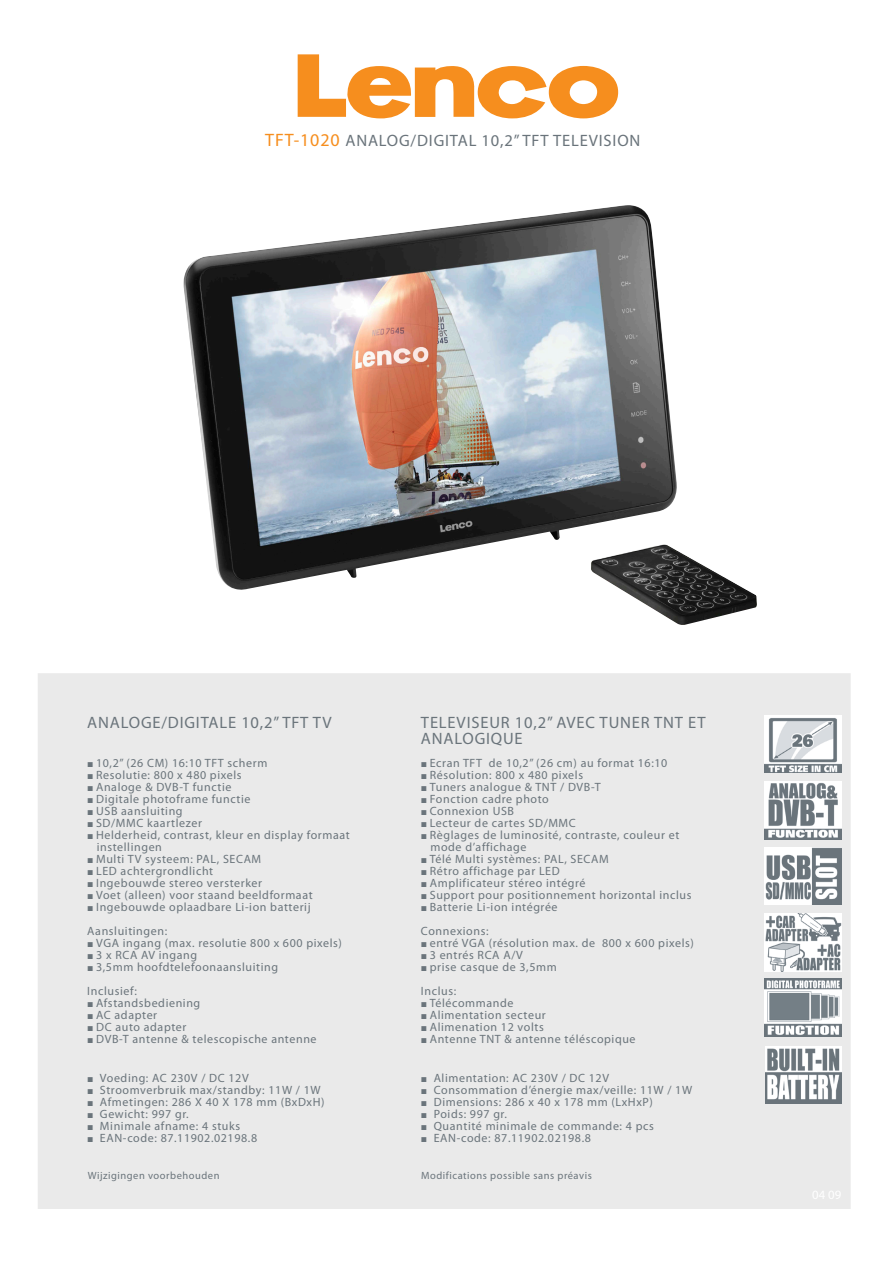
<style>
.page{position:relative;width:893px;height:1263px;background:#fff}
.page>*{position:absolute;margin:0;border:0;box-sizing:border-box;transform-origin:0 0}
.t1{font:16.5px/16.5px "Myriad Pro";letter-spacing:.05em;color:#6a747b}
.t2{font:12px "Myriad Pro";letter-spacing:.05em;color:#6a747b}
.t3{font:10.5px "Myriad Pro";letter-spacing:.05em;color:#6a747b}
.s1{font-size:18px;color:#f68e1e}
.s2{font-family:"Arial";font-size:10.5px}
</style>
<div class="page">
<div style="left:38px;top:673px;width:813px;height:536px;background:#eaeaea"></div>
<img style="left:765px;top:781px;width:76px;height:58px">
<img style="left:765px;top:847px;width:76px;height:58px">
<img style="left:765px;top:1046px;width:76px;height:58px">
<svg style="left:298px;top:54px;width:320px;height:65px"></svg>
<img style="left:765px;top:715px;width:76px;height:58px">
<img style="left:765px;top:913px;width:76px;height:58px">
<img style="left:765px;top:979px;width:76px;height:58px">
<img style="left:183px;top:205px;width:574px;height:420px">
<p class="t1" style="left:265px;top:132px;width:377px"><span class="s1">TFT-1020</span> ANALOG/DIGITAL 10,2” TFT TELEVISION</p>
<p class="t1" style="left:87px;top:714px;width:246px">ANALOGE/DIGITALE 10,2” TFT TV</p>
<p class="t2" style="left:87px;top:755px;width:182px"><span class="s2">■</span> 10,2” (26 CM) 16:10 TFT scherm</p>
<p class="t2" style="left:87px;top:767px;width:156px"><span class="s2">■</span> Resolutie: 800 x 480 pixels</p>
<p class="t2" style="left:87px;top:779px;width:146px"><span class="s2">■</span> Analoge &amp; DVB-T functie</p>
<p class="t2" style="left:87px;top:791px;width:165px"><span class="s2">■</span> Digitale photoframe functie</p>
<p class="t2" style="left:87px;top:803px;width:97px"><span class="s2">■</span> USB aansluiting</p>
<p class="t2" style="left:87px;top:815px;width:116px"><span class="s2">■</span> SD/MMC kaartlezer</p>
<p class="t2" style="left:87px;top:827px;width:264px"><span class="s2">■</span> Helderheid, contrast, kleur en display formaat</p>
<p class="t2" style="left:97px;top:839px;width:67px">instellingen</p>
<p class="t2" style="left:87px;top:851px;width:175px"><span class="s2">■</span> Multi TV systeem: PAL, SECAM</p>
<p class="t2" style="left:87px;top:863px;width:127px"><span class="s2">■</span> LED achtergrondlicht</p>
<p class="t2" style="left:87px;top:875px;width:176px"><span class="s2">■</span> Ingebouwde stereo versterker</p>
<p class="t2" style="left:87px;top:887px;width:227px"><span class="s2">■</span> Voet (alleen) voor staand beeldformaat</p>
<p class="t2" style="left:87px;top:899px;width:225px"><span class="s2">■</span> Ingebouwde oplaadbare Li-ion batterij</p>
<p class="t2" style="left:87px;top:923px;width:81px">Aansluitingen:</p>
<p class="t2" style="left:87px;top:935px;width:256px"><span class="s2">■</span> VGA ingang (max. resolutie 800 x 600 pixels)</p>
<p class="t2" style="left:87px;top:947px;width:111px"><span class="s2">■</span> 3 x RCA AV ingang</p>
<p class="t2" style="left:87px;top:959px;width:192px"><span class="s2">■</span> 3,5mm hoofdtelefoonaansluiting</p>
<p class="t2" style="left:87px;top:983px;width:51px">Inclusief:</p>
<p class="t2" style="left:87px;top:995px;width:115px"><span class="s2">■</span> Afstandsbediening</p>
<p class="t2" style="left:87px;top:1007px;width:71px"><span class="s2">■</span> AC adapter</p>
<p class="t2" style="left:87px;top:1019px;width:101px"><span class="s2">■</span> DC auto adapter</p>
<p class="t2" style="left:87px;top:1031px;width:231px"><span class="s2">■</span> DVB-T antenne &amp; telescopische antenne</p>
<p class="t2" style="left:87px;top:1071px;width:163px"><span class="s2">■</span> Voeding: AC 230V / DC 12V</p>
<p class="t2" style="left:87px;top:1083px;width:235px"><span class="s2">■</span> Stroomverbruik max/standby: 11W / 1W</p>
<p class="t2" style="left:87px;top:1095px;width:239px"><span class="s2">■</span> Afmetingen: 286 X 40 X 178 mm (BxDxH)</p>
<p class="t2" style="left:87px;top:1107px;width:103px"><span class="s2">■</span> Gewicht: 997 gr.</p>
<p class="t2" style="left:87px;top:1119px;width:155px"><span class="s2">■</span> Minimale afname: 4 stuks</p>
<p class="t2" style="left:87px;top:1131px;width:171px"><span class="s2">■</span> EAN-code: 87.11902.02198.8</p>
<p class="t1" style="left:421px;top:713px;width:286px">TELEVISEUR 10,2” AVEC TUNER TNT ET<br>ANALOGIQUE</p>
<p class="t2" style="left:421px;top:755px;width:248px"><span class="s2">■</span> Ecran TFT de 10,2” (26 cm) au format 16:10</p>
<p class="t2" style="left:421px;top:767px;width:164px"><span class="s2">■</span> Résolution: 800 x 480 pixels</p>
<p class="t2" style="left:421px;top:779px;width:181px"><span class="s2">■</span> Tuners analogue &amp; TNT / DVB-T</p>
<p class="t2" style="left:421px;top:791px;width:129px"><span class="s2">■</span> Fonction cadre photo</p>
<p class="t2" style="left:421px;top:803px;width:95px"><span class="s2">■</span> Connexion USB</p>
<p class="t2" style="left:421px;top:815px;width:156px"><span class="s2">■</span> Lecteur de cartes SD/MMC</p>
<p class="t2" style="left:421px;top:827px;width:260px"><span class="s2">■</span> Règlages de luminosité, contraste, couleur et</p>
<p class="t2" style="left:430px;top:839px;width:98px">mode d’affichage</p>
<p class="t2" style="left:421px;top:851px;width:189px"><span class="s2">■</span> Télé Multi systèmes: PAL, SECAM</p>
<p class="t2" style="left:421px;top:863px;width:140px"><span class="s2">■</span> Rétro affichage par LED</p>
<p class="t2" style="left:421px;top:875px;width:166px"><span class="s2">■</span> Amplificateur stéreo intégré</p>
<p class="t2" style="left:421px;top:887px;width:272px"><span class="s2">■</span> Support pour positionnement horizontal inclus</p>
<p class="t2" style="left:421px;top:899px;width:138px"><span class="s2">■</span> Batterie Li-ion intégrée</p>
<p class="t2" style="left:421px;top:923px;width:69px">Connexions:</p>
<p class="t2" style="left:421px;top:935px;width:274px"><span class="s2">■</span> entré VGA (résolution max. de 800 x 600 pixels)</p>
<p class="t2" style="left:421px;top:947px;width:103px"><span class="s2">■</span> 3 entrés RCA A/V</p>
<p class="t2" style="left:421px;top:959px;width:137px"><span class="s2">■</span> prise casque de 3,5mm</p>
<p class="t2" style="left:421px;top:983px;width:37px">Inclus:</p>
<p class="t2" style="left:421px;top:995px;width:94px"><span class="s2">■</span> Télécommande</p>
<p class="t2" style="left:421px;top:1007px;width:126px"><span class="s2">■</span> Alimentation secteur</p>
<p class="t2" style="left:421px;top:1019px;width:124px"><span class="s2">■</span> Alimenation 12 volts</p>
<p class="t2" style="left:421px;top:1031px;width:216px"><span class="s2">■</span> Antenne TNT &amp; antenne téléscopique</p>
<p class="t2" style="left:421px;top:1071px;width:190px"><span class="s2">■</span> Alimentation: AC 230V / DC 12V</p>
<p class="t2" style="left:421px;top:1083px;width:273px"><span class="s2">■</span> Consommation d’énergie max/veille: 11W / 1W</p>
<p class="t2" style="left:421px;top:1095px;width:233px"><span class="s2">■</span> Dimensions: 286 x 40 x 178 mm (LxHxP)</p>
<p class="t2" style="left:421px;top:1107px;width:88px"><span class="s2">■</span> Poids: 997 gr.</p>
<p class="t2" style="left:421px;top:1119px;width:234px"><span class="s2">■</span> Quantité minimale de commande: 4 pcs</p>
<p class="t2" style="left:421px;top:1131px;width:171px"><span class="s2">■</span> EAN-code: 87.11902.02198.8</p>
<p class="t3" style="left:88px;top:1169px;width:133px">Wijzigingen voorbehouden</p>
<p class="t3" style="left:421px;top:1169px;width:172px">Modifications possible sans préavis</p>
</div>
